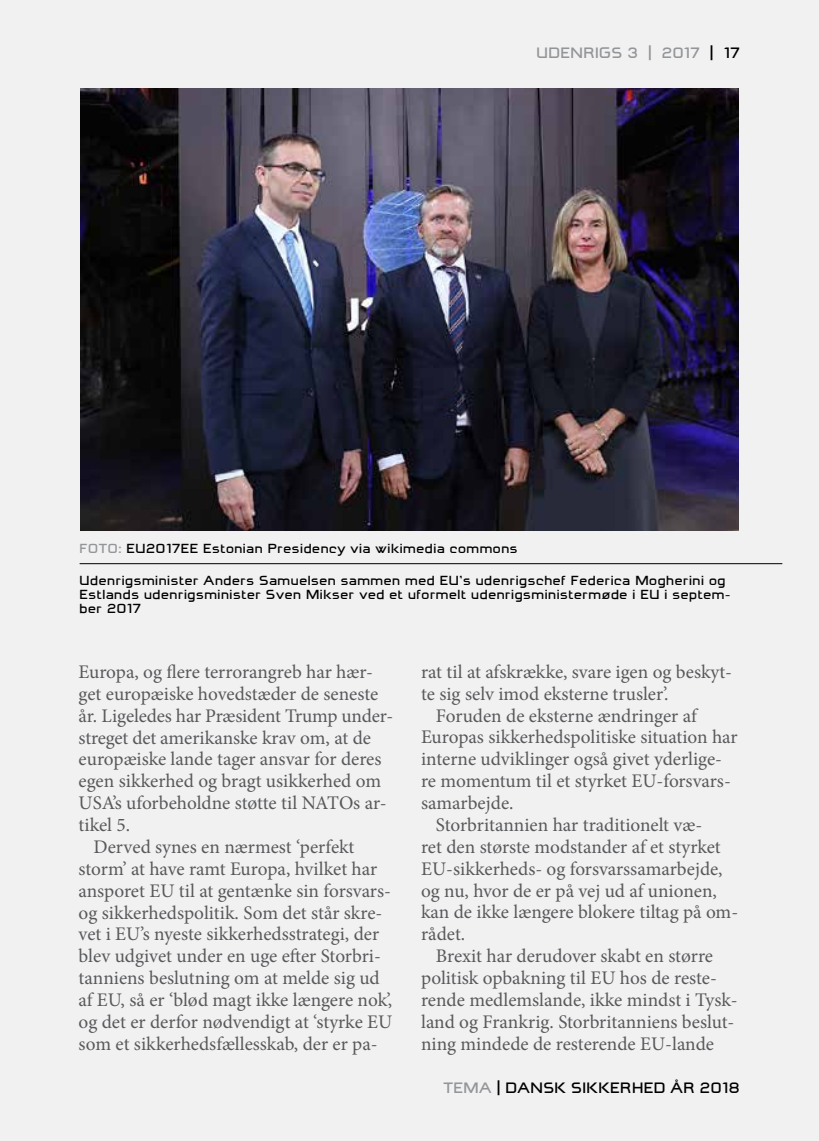
<style>
.page{position:relative;width:819px;height:1141px;background:#f1f1f2}
.page>*{position:absolute;margin:0;border:0;box-sizing:border-box;transform-origin:0 0}
.t1{font:19.25px "Minion Pro";color:#58595b}
.t2{font:700 14px "Migo";letter-spacing:.03em;color:#000}
.t3{font:700 14px "Migo";letter-spacing:.03em;color:#939598}
.t4{font:700 12.25px/14px "Migo";letter-spacing:.05em;color:#000}
.s1{color:#000}
.s2{color:#939598}
</style>
<div class="page">
<img style="left:80px;top:88px;width:658px;height:443px">
<hr style="left:80px;top:563px;width:702px;height:1px;background:#000">
<p class="t3" style="left:536px;top:48px;width:204px">UDENRIGS 3 | 2017 <span class="s1">| 17</span></p>
<p class="t4" style="left:80px;top:543px;width:439px"><span class="s2">FOTO:</span> EU2017EE Estonian Presidency via wikimedia commons</p>
<p class="t4" style="left:80px;top:575px;width:652px">Udenrigsminister Anders Samuelsen sammen med EU’s udenrigschef Federica Mogherini og<br>Estlands udenrigsminister Sven Mikser ved et uformelt udenrigsministermøde i EU i septem&shy;ber 2017</p>
<p class="t1" style="left:79px;top:659px;width:296px">Europa, og flere terrorangreb har hær-</p>
<p class="t1" style="left:79px;top:681px;width:301px">get europæiske hovedstæder de seneste</p>
<p class="t1" style="left:79px;top:703px;width:316px">år. Ligeledes har Præsident Trump under-</p>
<p class="t1" style="left:79px;top:724px;width:294px">streget det amerikanske krav om, at de</p>
<p class="t1" style="left:79px;top:746px;width:304px">europæiske lande tager ansvar for deres</p>
<p class="t1" style="left:79px;top:768px;width:304px">egen sikkerhed og bragt usikkerhed om</p>
<p class="t1" style="left:79px;top:790px;width:309px">USA’s uforbeholdne støtte til NATOs ar-</p>
<p class="t1" style="left:79px;top:812px;width:53px">tikel 5.</p>
<p class="t1" style="left:93px;top:834px;width:262px">Derved synes en nærmest ‘perfekt</p>
<p class="t1" style="left:79px;top:856px;width:300px">storm’ at have ramt Europa, hvilket har</p>
<p class="t1" style="left:79px;top:878px;width:314px">ansporet EU til at gentænke sin forsvars-</p>
<p class="t1" style="left:79px;top:899px;width:305px">og sikkerhedspolitik. Som det står skre-</p>
<p class="t1" style="left:79px;top:921px;width:302px">vet i EU’s nyeste sikkerhedsstrategi, der</p>
<p class="t1" style="left:79px;top:943px;width:304px">blev udgivet under en uge efter Storbri-</p>
<p class="t1" style="left:79px;top:965px;width:303px">tanniens beslutning om at melde sig ud</p>
<p class="t1" style="left:79px;top:987px;width:315px">af EU, så er ‘blød magt ikke længere nok’,</p>
<p class="t1" style="left:79px;top:1009px;width:315px">og det er derfor nødvendigt at ‘styrke EU</p>
<p class="t1" style="left:79px;top:1031px;width:301px">som et sikkerhedsfællesskab, der er pa-</p>
<p class="t1" style="left:421px;top:659px;width:312px">rat til at afskrække, svare igen og beskyt-</p>
<p class="t1" style="left:421px;top:681px;width:249px">te sig selv imod eksterne trusler’.</p>
<p class="t1" style="left:436px;top:703px;width:262px">Foruden de eksterne ændringer af</p>
<p class="t1" style="left:421px;top:724px;width:318px">Europas sikkerhedspolitiske situation har</p>
<p class="t1" style="left:421px;top:746px;width:302px">interne udviklinger også givet yderlige-</p>
<p class="t1" style="left:421px;top:768px;width:311px">re momentum til et styrket EU-forsvars-</p>
<p class="t1" style="left:421px;top:790px;width:94px">samarbejde.</p>
<p class="t1" style="left:436px;top:812px;width:268px">Storbritannien har traditionelt væ-</p>
<p class="t1" style="left:421px;top:834px;width:301px">ret den største modstander af et styrket</p>
<p class="t1" style="left:421px;top:856px;width:303px">EU-sikkerheds- og forsvarssamarbejde,</p>
<p class="t1" style="left:421px;top:877px;width:297px">og nu, hvor de er på vej ud af unionen,</p>
<p class="t1" style="left:421px;top:899px;width:319px">kan de ikke længere blokere tiltag på om-</p>
<p class="t1" style="left:421px;top:921px;width:46px">rådet.</p>
<p class="t1" style="left:436px;top:943px;width:278px">Brexit har derudover skabt en større</p>
<p class="t1" style="left:421px;top:965px;width:297px">politisk opbakning til EU hos de reste-</p>
<p class="t1" style="left:421px;top:987px;width:318px">rende medlemslande, ikke mindst i Tysk-</p>
<p class="t1" style="left:421px;top:1009px;width:315px">land og Frankrig. Storbritanniens beslut-</p>
<p class="t1" style="left:421px;top:1031px;width:294px">ning mindede de resterende EU-lande</p>
<p class="t2" style="left:443px;top:1083px;width:298px"><span class="s2">TEMA</span> | DANSK SIKKERHED ÅR 2018</p>
</div>
